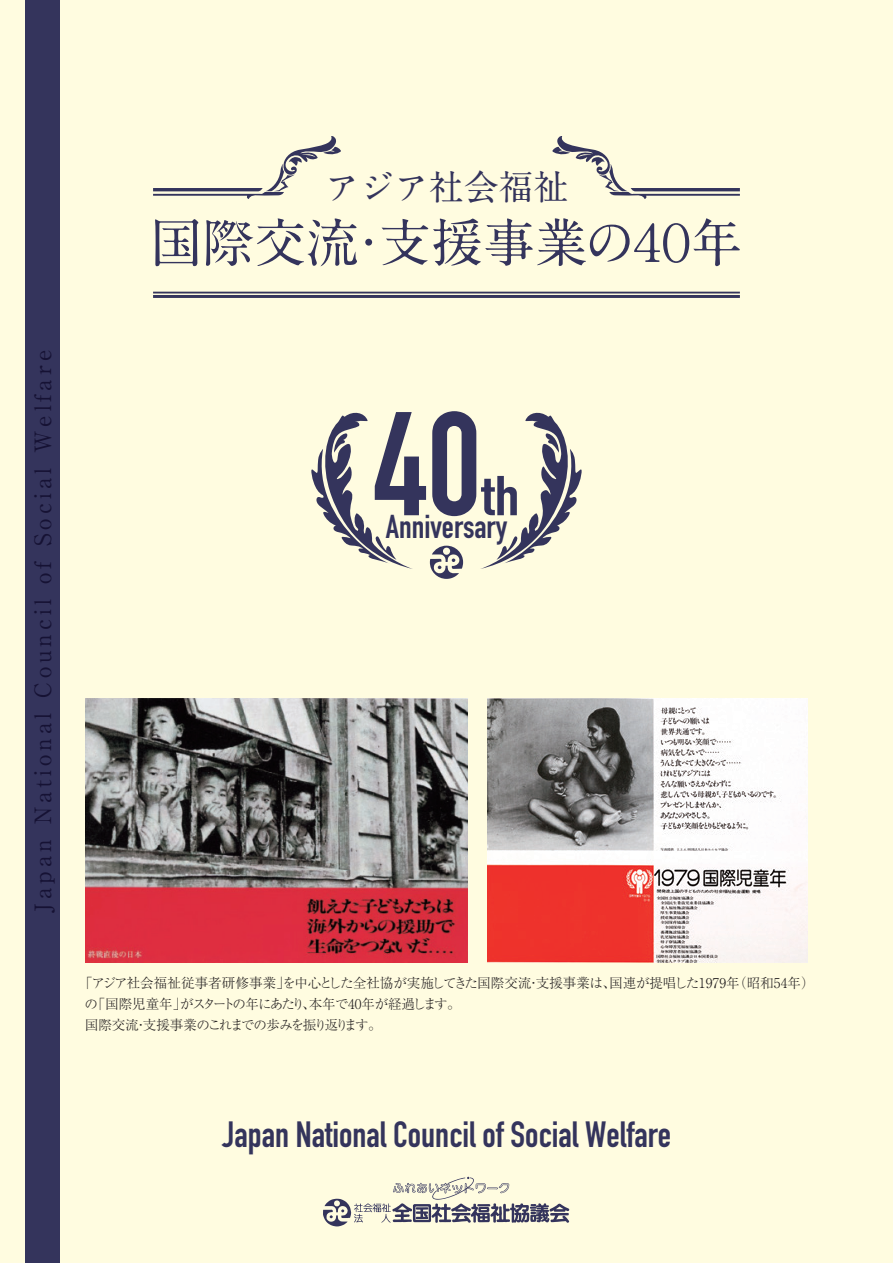
<style>
.page{position:relative;width:893px;height:1263px;background:#fffce0}
.page>*{position:absolute;margin:0;border:0;box-sizing:border-box;transform-origin:0 0}
.t1{font:700 144.9px "DIN Condensed";color:#34345c}
.t2{font:700 55.2px "DIN Condensed";color:#34345c;scale:1.16 1}
.t3{font:700 52.05px "A1 Mincho Std";color:#34345c}
.t4{font:700 36px "DIN Condensed";color:#34345c}
.t5{font:700 34.8px "A1 Mincho Std";color:#34345c}
.t6{font:700 32.55px "DIN Condensed";color:#34345c}
.t7{font:700 22.5px "A1 Mincho Std";letter-spacing:.175em;color:#161234}
.t8{font:300 13.5px/21px "Ryumin Pro";letter-spacing:-.02em;color:#231f20}
</style>
<div class="page">
<div style="left:26px;top:0;width:34px;height:1263px;background:#34345c"></div>
<img style="left:487px;top:698px;width:321px;height:264px">
<img style="left:85px;top:698px;width:383px;height:264px">
<svg style="left:153px;top:136px;width:188px;height:63px"></svg>
<svg style="left:552px;top:136px;width:188px;height:63px"></svg>
<svg style="left:153px;top:292px;width:587px;height:6px"></svg>
<svg style="left:430px;top:546px;width:33px;height:33px"></svg>
<svg style="left:311px;top:412px;width:102px;height:157px"></svg>
<svg style="left:480px;top:412px;width:102px;height:157px"></svg>
<svg style="left:323px;top:1177px;width:246px;height:49px"></svg>
<h3 class="t5" style="left:325px;top:159px;width:245px">アジア社会福祉</h3>
<h3 class="t3" style="left:150px;top:200px;width:594px">国際交流・支援事業の４０年</h3>
<h3 class="t7" style="left:24px;top:913px;width:564px;rotate:-90deg">Japan National Council of Social Welfare</h3>
<h1 class="t1" style="left:373px;top:367px;width:109px">40</h1>
<h2 class="t2" style="left:482px;top:459px;width:34px">th</h2>
<h3 class="t6" style="left:386px;top:505px;width:123px">Anniversary</h3>
<p class="t8" style="left:84px;top:971px;width:732px;text-indent:-5px">「アジア社会福祉従事者研修事業」を中心とした全社協が実施してきた国際交流・支援事業は、国連が提唱した1979年（昭和54年）の「国際児童年」がスタートの年にあたり、本年で40年が経過します。<br>国際交流・支援事業のこれまでの歩みを振り返ります。</p>
<h3 class="t4" style="left:222px;top:1110px;width:450px">Japan National Council of Social Welfare</h3>
</div>
